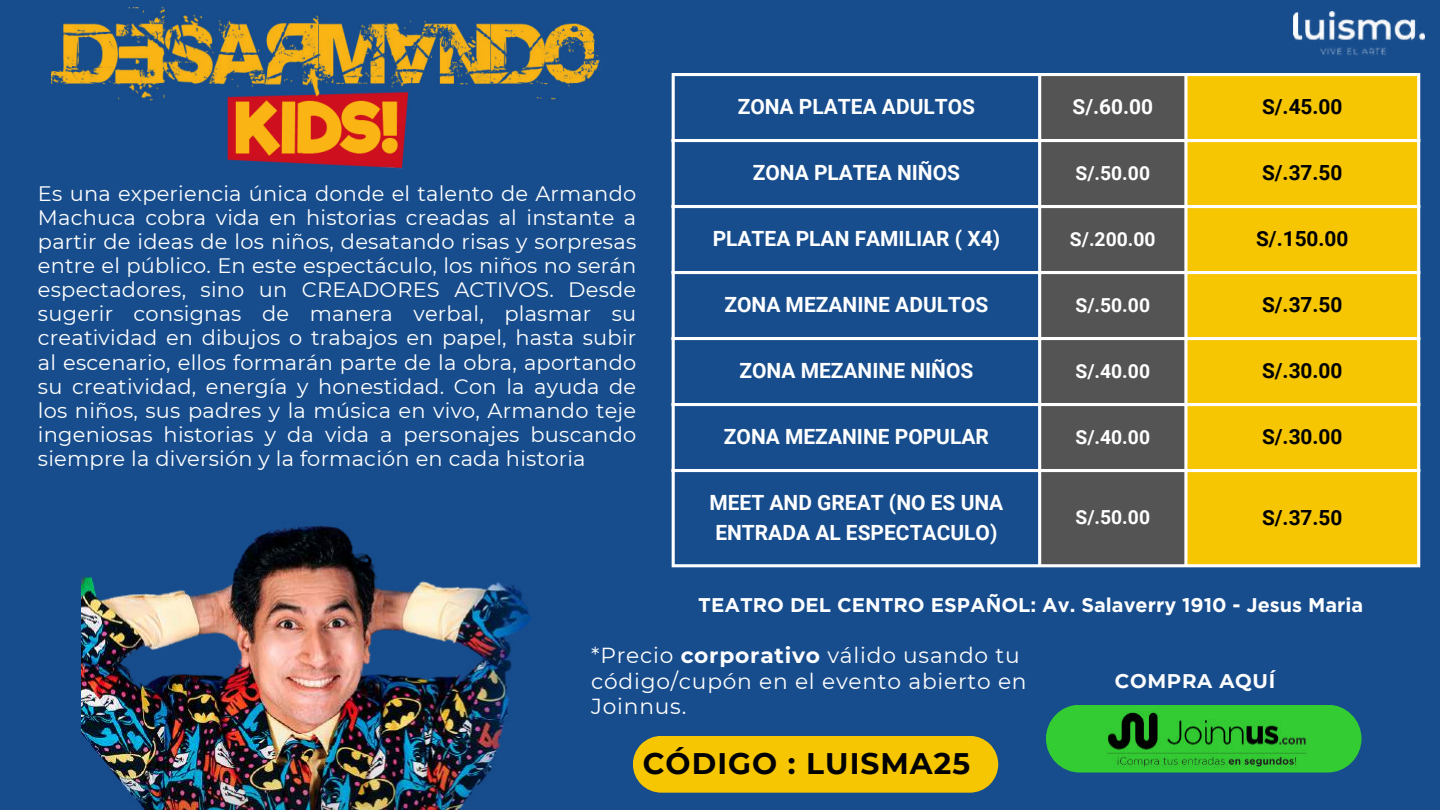
<style>
.page{position:relative;width:1440px;height:810px;background:#174d8d}
.page>*{position:absolute;margin:0;border:0;box-sizing:border-box;transform-origin:0 0}
.t1{font:700 29.7px "Montserrat";letter-spacing:.035em;color:#000}
.t2{font:21.7px/25.5px "Montserrat";letter-spacing:.035em;color:#fffefe}
.t3{font:700 21px/29.2px "Roboto";color:#fff}
.t4{font:20.9px/24.1px "Montserrat";letter-spacing:.01em;color:#fff;text-align:justify}
.t5{font:700 20.8px "Roboto";color:#000}
.t6{font:700 20.8px "Roboto";color:#fff}
.t7{font:700 19.8px "Gotham";color:#fff}
.t8{font:700 19.7px "Montserrat";letter-spacing:.035em;color:#fffefe}
.t9{font:700 19.3px "Roboto";color:#fff}
.s1{font-weight:700}
</style>
<div class="page">
<img style="left:81px;top:525px;width:450px;height:285px">
<img style="left:51px;top:7px;width:549px;height:162px">
<div style="left:1041px;top:76px;width:143px;height:488px;background:#545454"></div>
<div style="left:1187px;top:76px;width:230px;height:488px;background:#f6c603"></div>
<hr style="left:672px;top:76px;width:3px;height:488px;background:#fff">
<hr style="left:1038px;top:76px;width:3px;height:488px;background:#fff">
<hr style="left:1184px;top:76px;width:3px;height:488px;background:#fff">
<hr style="left:1417px;top:76px;width:3px;height:488px;background:#fff">
<hr style="left:672px;top:73px;width:748px;height:3px;background:#fff">
<hr style="left:672px;top:139px;width:748px;height:3px;background:#fff">
<hr style="left:672px;top:205px;width:748px;height:3px;background:#fff">
<hr style="left:672px;top:271px;width:748px;height:3px;background:#fff">
<hr style="left:672px;top:337px;width:748px;height:3px;background:#fff">
<hr style="left:672px;top:403px;width:748px;height:3px;background:#fff">
<hr style="left:672px;top:469px;width:748px;height:3px;background:#fff">
<hr style="left:672px;top:564px;width:748px;height:3px;background:#fff">
<div style="left:633px;top:736px;width:365px;height:57px;background:#f6c603"></div>
<div style="left:1046px;top:705px;width:315px;height:68px;background:#3c3;border-radius:34px"></div>
<img style="left:1107px;top:711px;width:200px;height:56px">
<img style="left:1293px;top:11px;width:132px;height:45px">
<p class="t3" style="left:738px;top:93px;width:239px">ZONA PLATEA ADULTOS</p>
<p class="t6" style="left:1073px;top:95px;width:82px">S/.60.00</p>
<p class="t5" style="left:1262px;top:95px;width:82px">S/.45.00</p>
<p class="t4" style="left:38px;top:181px;width:600px">Es una experiencia única donde el talento de Armando Machuca cobra vida en historias creadas al instante a partir de ideas de los niños, desatando risas y sorpresas entre el público. En este espectáculo, los niños no serán espectadores, sino un CREADORES ACTIVOS. Desde sugerir consignas de manera verbal, plasmar su creatividad en dibujos o trabajos en papel, hasta subir al escenario, ellos formarán parte de la obra, aportando su creatividad, energía y honestidad. Con la ayuda de los niños, sus padres y la música en vivo, Armando teje ingeniosas historias y da vida a personajes buscando siempre la diversión y la formación en cada historia</p>
<p class="t3" style="left:753px;top:159px;width:209px">ZONA PLATEA NIÑOS</p>
<p class="t9" style="left:1075px;top:162px;width:76px">S/.50.00</p>
<p class="t5" style="left:1262px;top:161px;width:82px">S/.37.50</p>
<p class="t3" style="left:713px;top:225px;width:289px">PLATEA PLAN FAMILIAR ( X4)</p>
<p class="t9" style="left:1070px;top:228px;width:87px">S/.200.00</p>
<p class="t5" style="left:1256px;top:227px;width:94px">S/.150.00</p>
<p class="t3" style="left:724px;top:291px;width:266px">ZONA MEZANINE ADULTOS</p>
<p class="t9" style="left:1075px;top:294px;width:76px">S/.50.00</p>
<p class="t5" style="left:1262px;top:293px;width:82px">S/.37.50</p>
<p class="t3" style="left:739px;top:357px;width:235px">ZONA MEZANINE NIÑOS</p>
<p class="t9" style="left:1075px;top:360px;width:76px">S/.40.00</p>
<p class="t5" style="left:1262px;top:359px;width:82px">S/.30.00</p>
<p class="t3" style="left:724px;top:423px;width:267px">ZONA MEZANINE POPULAR</p>
<p class="t9" style="left:1075px;top:426px;width:76px">S/.40.00</p>
<p class="t5" style="left:1262px;top:425px;width:82px">S/.30.00</p>
<p class="t3" style="left:709px;top:489px;width:295px">MEET AND GREAT (NO ES UNA<br>ENTRADA AL ESPECTACULO)</p>
<p class="t9" style="left:1075px;top:506px;width:76px">S/.50.00</p>
<p class="t5" style="left:1262px;top:505px;width:82px">S/.37.50</p>
<p class="t7" style="left:698px;top:593px;width:666px">TEATRO DEL CENTRO ESPAÑOL: Av. Salaverry 1910 - Jesus Maria</p>
<p class="t2" style="left:591px;top:643px;width:437px">*Precio <span class="s1">corporativo</span> válido usando tu código/cupón en el evento abierto en<br>Joinnus.</p>
<h1 class="t1" style="left:643px;top:746px;width:329px">CÓDIGO : LUISMA25</h1>
<p class="t8" style="left:1115px;top:669px;width:162px">COMPRA AQUÍ</p>
</div>
